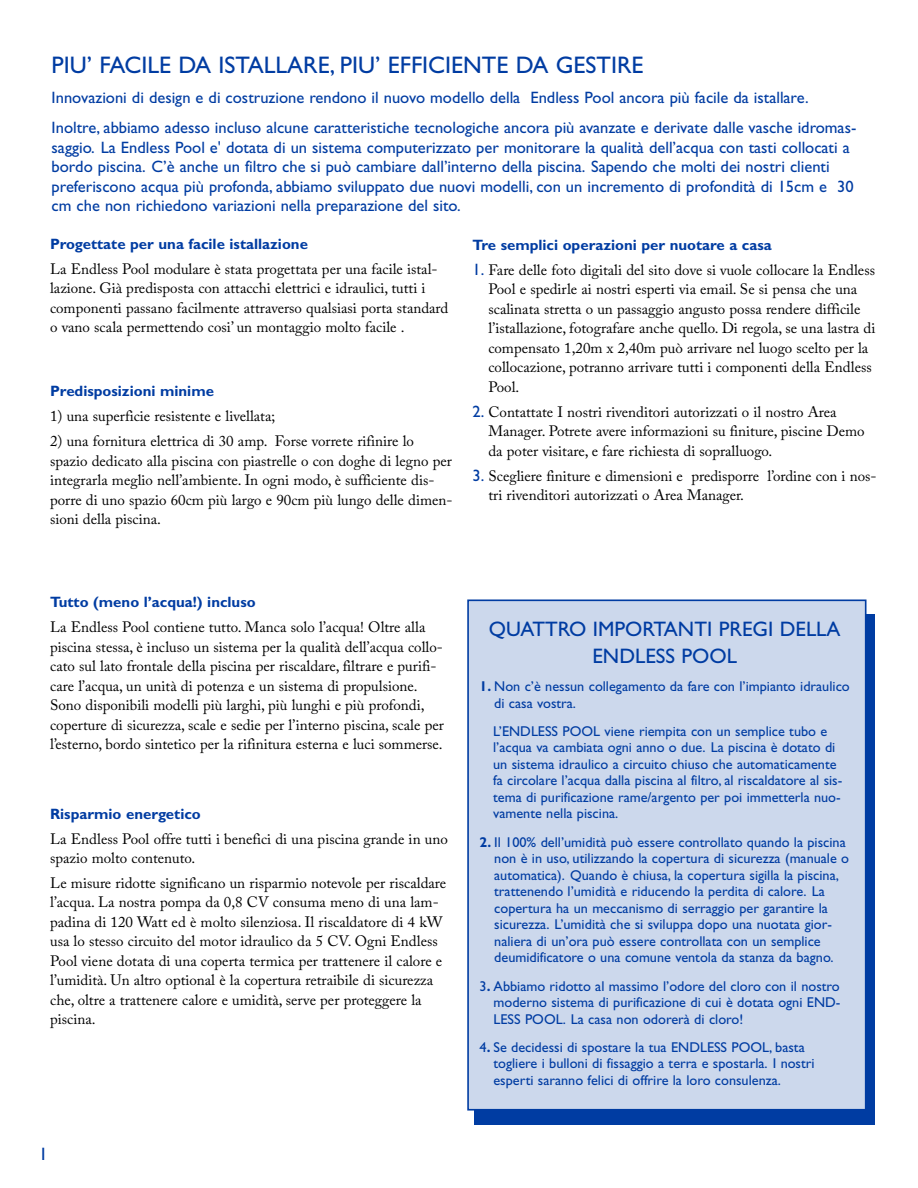
<style>
.page{position:relative;width:918px;height:1188px;background:#fff}
.page>*{position:absolute;margin:0;border:0;box-sizing:border-box;transform-origin:0 0}
.t1{font:24px "Gill Sans";color:#003ca2}
.t2{font:21px/26.5px "Gill Sans";color:#003ca2;text-align:center}
.t3{font:18px "Gill Sans";color:#003ca2}
.t4{font:16.5px/19.5px "Gill Sans";color:#003ca2}
.t5{font:15px/19.5px "Adobe Caslon Pro";color:#000}
.t6{font:700 15px "Gill Sans";color:#003ca2}
.t7{font:14.25px/16.5px "Gill Sans";color:#003ca2}
.s1{font-family:"Gill Sans";font-size:16.5px;color:#003ca2}
.s2{font-weight:700}
</style>
<div class="page">
<div style="left:474px;top:614px;width:400px;height:511px;background:#003ca2"></div>
<div style="left:469px;top:601px;width:396px;height:508px;background:#ccd8ec"></div>
<div style="left:467px;top:599px;width:400px;height:512px;border:2px solid #003ca2"></div>
<h1 class="t1" style="left:52px;top:55px;width:593px">PIU’ FACILE DA ISTALLARE, PIU’ EFFICIENTE DA GESTIRE</h1>
<p class="t4" style="left:52px;top:84px;width:806px;line-height:30.3px">Innovazioni di design e di costruzione rendono il nuovo modello della Endless Pool ancora più facile da istallare.<br>Inoltre, abbiamo adesso incluso alcune caratteristiche tecnologiche ancora più avanzate e derivate dalle vasche idromas-</p>
<p class="t4" style="left:52px;top:139px;width:804px">saggio. La Endless Pool e' dotata di un sistema computerizzato per monitorare la qualità dell’acqua con tasti collocati a bordo piscina. C’è anche un filtro che si può cambiare dall’interno della piscina. Sapendo che molti dei nostri clienti preferiscono acqua più profonda, abbiamo sviluppato due nuovi modelli, con un incremento di profondità di 15cm e 30 cm che non richiedono variazioni nella preparazione del sito.</p>
<p class="t6" style="left:50px;top:238px;width:259px">Progettate per una facile istallazione</p>
<p class="t5" style="left:50px;top:261px;width:400px">La Endless Pool modulare è stata progettata per una facile istal&shy;lazione. Già predisposta con attacchi elettrici e idraulici, tutti i componenti passano facilmente attraverso qualsiasi porta standard o vano scala permettendo cosi’ un montaggio molto facile .</p>
<p class="t6" style="left:472px;top:239px;width:301px">Tre semplici operazioni per nuotare a casa</p>
<p class="t5" style="left:488px;top:262px;width:388px;text-indent:-16px"><span class="s1">1.</span> Fare delle foto digitali del sito dove si vuole collocare la Endless Pool e spedirle ai nostri esperti via email. Se si pensa che una scalinata stretta o un passaggio angusto possa rendere difficile l’istallazione, fotografare anche quello. Di regola, se una lastra di compensato 1,20m x 2,40m può arrivare nel luogo scelto per la collocazione, potranno arrivare tutti i componenti della Endless Pool.</p>
<p class="t5" style="left:488px;top:404px;width:378px;text-indent:-16px"><span class="s1">2.</span> Contattate I nostri rivenditori autorizzati o il nostro Area<br>Manager. Potrete avere informazioni su finiture, piscine Demo da poter visitare, e fare richiesta di sopralluogo.</p>
<p class="t5" style="left:488px;top:468px;width:390px;text-indent:-16px"><span class="s1">3.</span> Scegliere finiture e dimensioni e predisporre l’ordine con i nos&shy;tri rivenditori autorizzati o Area Manager.</p>
<p class="t6" style="left:50px;top:386px;width:165px">Predisposizioni minime</p>
<p class="t5" style="left:50px;top:408px;width:227px">1) una superficie resistente e livellata;</p>
<p class="t5" style="left:50px;top:433px;width:404px">2) una fornitura elettrica di 30 amp. Forse vorrete rifinire lo spazio dedicato alla piscina con piastrelle o con doghe di legno per integrarla meglio nell’ambiente. In ogni modo, è sufficiente dis&shy;porre di uno spazio 60cm più largo e 90cm più lungo delle dimen&shy;sioni della piscina.</p>
<p class="t6" style="left:50px;top:597px;width:207px">Tutto (meno l’acqua!) incluso</p>
<p class="t5" style="left:50px;top:619px;width:395px">La Endless Pool contiene tutto. Manca solo l’acqua! Oltre alla piscina stessa, è incluso un sistema per la qualità dell’acqua collo&shy;cato sul lato frontale della piscina per riscaldare, filtrare e purifi&shy;care l’acqua, un unità di potenza e un sistema di propulsione.<br>Sono disponibili modelli più larghi, più lunghi e più profondi, coperture di sicurezza, scale e sedie per l’interno piscina, scale per l’esterno, bordo sintetico per la rifinitura esterna e luci sommerse.</p>
<p class="t6" style="left:50px;top:808px;width:152px">Risparmio energetico</p>
<p class="t5" style="left:50px;top:831px;width:399px">La Endless Pool offre tutti i benefici di una piscina grande in uno spazio molto contenuto.</p>
<p class="t5" style="left:50px;top:875px;width:398px">Le misure ridotte significano un risparmio notevole per riscaldare l’acqua. La nostra pompa da 0,8 CV consuma meno di una lam&shy;padina di 120 Watt ed è molto silenziosa. Il riscaldatore di 4 kW usa lo stesso circuito del motor idraulico da 5 CV. Ogni Endless Pool viene dotata di una coperta termica per trattenere il calore e l’umidità. Un altro optional è la copertura retraibile di sicurezza che, oltre a trattenere calore e umidità, serve per proteggere la piscina.</p>
<p class="t3" style="left:39px;top:1147px;width:10px">1</p>
<h2 class="t2" style="left:489px;top:618px;width:353px">QUATTRO IMPORTANTI PREGI DELLA<br>ENDLESS POOL</h2>
<p class="t7" style="left:494px;top:679px;width:357px;text-indent:-15px"><span class="s2">1.</span> Non c’è nessun collegamento da fare con l’impianto idraulico di casa vostra.</p>
<p class="t7" style="left:493px;top:724px;width:351px">L’ENDLESS POOL viene riempita con un semplice tubo e l’acqua va cambiata ogni anno o due. La piscina è dotato di un sistema idraulico a circuito chiuso che automaticamente fa circolare l’acqua dalla piscina al filtro, al riscaldatore al sis&shy;tema di purificazione rame/argento per poi immetterla nuo&shy;vamente nella piscina.</p>
<p class="t7" style="left:494px;top:835px;width:356px;text-indent:-15px"><span class="s2">2.</span> Il 100% dell’umidità può essere controllato quando la piscina non è in uso, utilizzando la copertura di sicurezza (manuale o automatica). Quando è chiusa, la copertura sigilla la piscina, trattenendo l’umidità e riducendo la perdita di calore. La copertura ha un meccanismo di serraggio per garantire la sicurezza. L’umidità che si sviluppa dopo una nuotata gior&shy;naliera di un’ora può essere controllata con un semplice deumidificatore o una comune ventola da stanza da bagno.</p>
<p class="t7" style="left:493px;top:979px;width:348px;text-align:justify;text-indent:-14px">3<span class="s2">.</span> Abbiamo ridotto al massimo l’odore del cloro con il nostro moderno sistema di purificazione di cui è dotata ogni END-LESS POOL. La casa non odorerà di cloro!</p>
<p class="t7" style="left:494px;top:1040px;width:323px;text-indent:-14px">4<span class="s2">.</span> Se decidessi di spostare la tua ENDLESS POOL, basta togliere i bulloni di fissaggio a terra e spostarla. I nostri esperti saranno felici di offrire la loro consulenza.</p>
</div>
